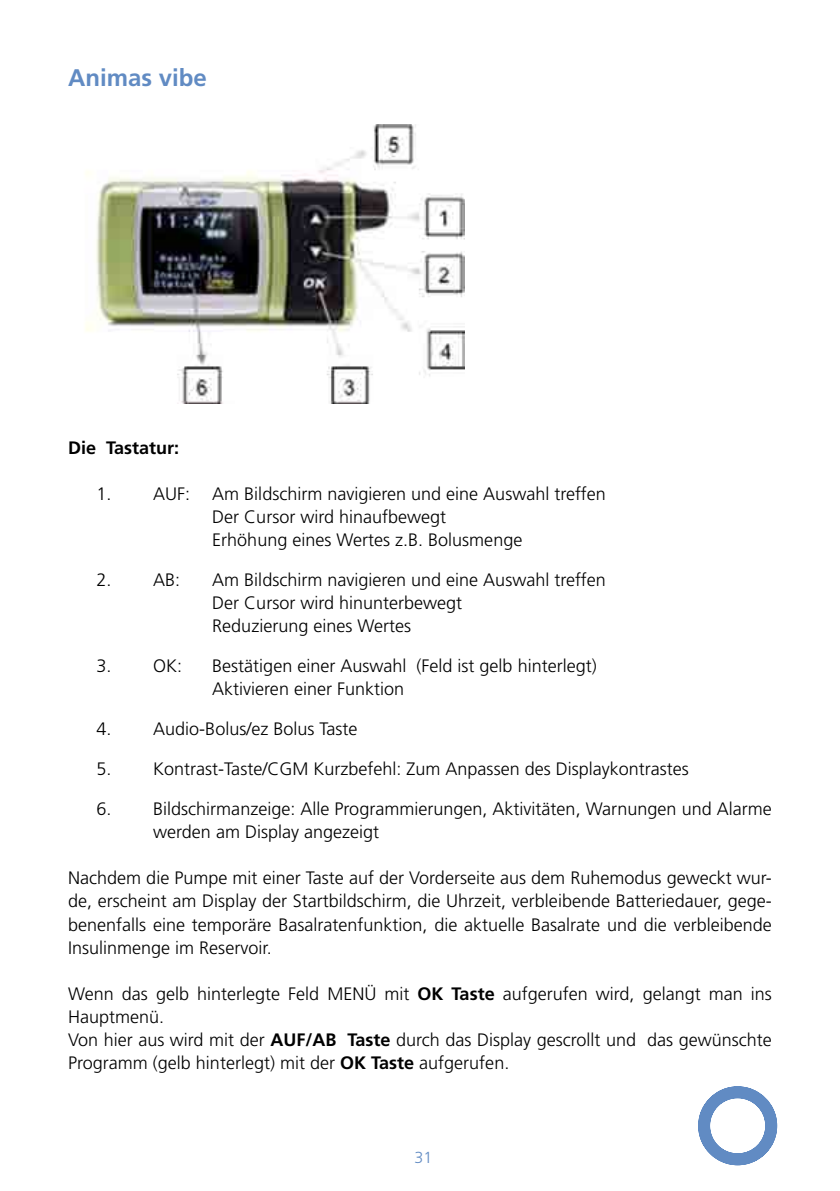
<style>
.page{position:relative;width:840px;height:1191px;background:#fff}
.page>*{position:absolute;margin:0;border:0;box-sizing:border-box;transform-origin:0 0}
.t1{font:700 24px "Frutiger LT Std";color:#618bc3}
.t2{font:300 18px/23px "Frutiger LT Std";color:#000}
.t3{font:700 18px "Frutiger LT Std";color:#000}
.t4{font:300 16px "Frutiger LT Std";color:#618bc3}
.s1{font-weight:700}
</style>
<div class="page">
<svg style="left:698px;top:1086px;width:78px;height:79px"></svg>
<img style="left:85px;top:125px;width:379px;height:278px">
<h1 class="t1" style="left:68px;top:64px;width:140px">Animas vibe</h1>
<p class="t3" style="left:68px;top:437px;width:113px">Die Tastatur:</p>
<p class="t2" style="left:212px;top:483px;width:395px;text-indent:-116px">1. AUF: Am Bildschirm navigieren und eine Auswahl treffen<br>Der Cursor wird hinaufbewegt<br>Erhöhung eines Wertes z.B. Bolusmenge</p>
<p class="t2" style="left:96px;top:569px;width:85px">2. AB:</p>
<p class="t2" style="left:212px;top:569px;width:395px">Am Bildschirm navigieren und eine Auswahl treffen<br>Der Cursor wird hinunterbewegt<br>Reduzierung eines Wertes</p>
<p class="t2" style="left:96px;top:655px;width:87px">3. OK:</p>
<p class="t2" style="left:212px;top:655px;width:386px">Bestätigen einer Auswahl (Feld ist gelb hinterlegt)<br>Aktivieren einer Funktion</p>
<p class="t2" style="left:96px;top:718px;width:262px">4. Audio-Bolus/ez Bolus Taste</p>
<p class="t2" style="left:96px;top:758px;width:593px">5. Kontrast-Taste/CGM Kurzbefehl: Zum Anpassen des Displaykontrastes</p>
<p class="t2" style="left:153px;top:798px;width:619px;text-indent:-57px">6. Bildschirmanzeige: Alle Programmierungen, Aktivitäten, Warnungen und Alarme werden am Display angezeigt</p>
<p class="t2" style="left:68px;top:867px;width:705px;text-align:justify">Nachdem die Pumpe mit einer Taste auf der Vorderseite aus dem Ruhemodus geweckt wur&shy;de, erscheint am Display der Startbildschirm, die Uhrzeit, verbleibende Batteriedauer, gege&shy;benenfalls eine temporäre Basalratenfunktion, die aktuelle Basalrate und die verbleibende Insulinmenge im Reservoir.</p>
<p class="t2" style="left:68px;top:982px;width:705px">Wenn das gelb hinterlegte Feld MENÜ mit <span class="s1">OK Taste</span> aufgerufen wird, gelangt man ins Hauptmenü.<br>Von hier aus wird mit der <span class="s1">AUF/AB Taste</span> durch das Display gescrollt und das gewünschte Pro gramm (gelb hinterlegt) mit der <span class="s1">OK Taste</span> aufgerufen.</p>
<p class="t4" style="left:414px;top:1148px;width:19px">31</p>
</div>
